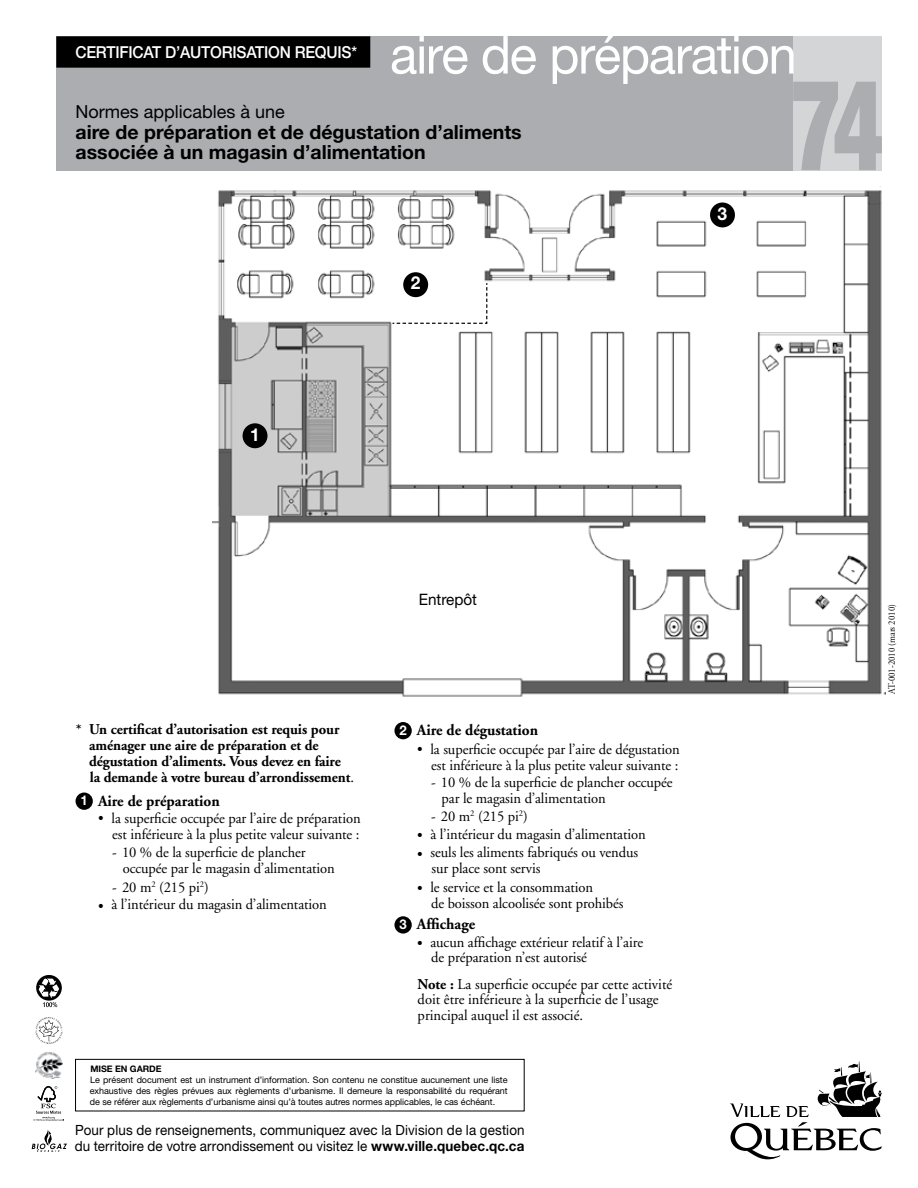
<style>
.page{position:relative;width:918px;height:1188px;background:#fff}
.page>*{position:absolute;margin:0;border:0;box-sizing:border-box;transform-origin:0 0}
.t1{font:900 condensed 127.5px "Helvetica Neue";color:#abadb0;scale:.76 1}
.t2{font:52.5px "Helvetica Neue";letter-spacing:-.03em;color:#fff}
.t3{font:700 19.5px/20.2px "Helvetica Neue";color:#000}
.t4{font:18px "Helvetica Neue";color:#000}
.t5{font:700 17.85px "Helvetica Neue";color:#fff}
.t6{font:500 16.5px "Helvetica Neue";letter-spacing:-.015em;color:#fff;scale:.94 1}
.t7{font:700 15.75px "Adobe Garamond";color:#000}
.t8{font:15.75px "Helvetica Neue";color:#000}
.t9{font:15px/15.8px "Adobe Garamond";letter-spacing:-.005em;color:#000}
.t10{font:700 15px/15.8px "Adobe Garamond";letter-spacing:-.005em;color:#000}
.t11{font:14.1px/16.5px "Helvetica Neue";letter-spacing:.005em;color:#000;scale:.95 1}
.t12{font:9.75px "Adobe Garamond";color:#000;scale:.9 1}
.t13{font:9px/10.8px "Helvetica Neue";letter-spacing:-.005em;color:#000;text-align:justify}
.t14{font:700 9px "Helvetica Neue";letter-spacing:-.005em;color:#000}
.s1{font-weight:400}
.s2{font-family:"Helvetica Neue";font-size:13.5px;color:#fff}
.s3{font-weight:700}
</style>
<div class="page">
<div style="left:75px;top:1059px;width:449px;height:52px;border:1px solid #000"></div>
<div style="left:56px;top:36px;width:738px;height:134px;background:#abadb0"></div>
<div style="left:794px;top:36px;width:88px;height:134px;background:#d4d5d6"></div>
<svg style="left:730px;top:1061px;width:152px;height:98px"></svg>
<div style="left:76px;top:793px;width:17px;height:17px;background:#000;border-radius:50%"></div>
<svg style="left:35px;top:1017px;width:28px;height:27px"></svg>
<img style="left:35px;top:1052px;width:27px;height:27px">
<svg style="left:32px;top:1130px;width:35px;height:22px"></svg>
<svg style="left:36px;top:975px;width:26px;height:26px"></svg>
<svg style="left:33px;top:1086px;width:31px;height:35px"></svg>
<svg style="left:39px;top:978px;width:20px;height:29px"></svg>
<div style="left:57px;top:37px;width:313px;height:30px;background:#000"></div>
<div style="left:56px;top:36px;width:314px;height:32px;border:2px solid #000"></div>
<img style="left:213px;top:190px;width:673px;height:507px">
<div style="left:243px;top:423px;width:24px;height:25px;background:#000;border-radius:50%"></div>
<div style="left:403px;top:272px;width:25px;height:25px;background:#000;border-radius:50%"></div>
<div style="left:710px;top:202px;width:25px;height:25px;background:#000;border-radius:50%"></div>
<svg style="left:391px;top:282px;width:97px;height:42px"></svg>
<div style="left:355px;top:592px;width:185px;height:36px;background:#fff"></div>
<div style="left:394px;top:722px;width:18px;height:17px;background:#000;border-radius:50%"></div>
<div style="left:394px;top:916px;width:18px;height:18px;background:#000;border-radius:50%"></div>
<h2 class="t2" style="left:390px;top:24px;width:408px">aire de préparation</h2>
<h1 class="t1" style="left:791px;top:46px;width:123px">74</h1>
<p class="t6" style="left:75px;top:42px;width:301px">CERTIFICAT D’AUTORISATION REQUIS*</p>
<p class="t4" style="left:76px;top:101px;width:211px">Normes applicables à une</p>
<h3 class="t3" style="left:76px;top:121px;width:448px">aire de préparation et de dégustation d’aliments associée à un magasin d’alimentation</h3>
<p class="t5" style="left:250px;top:423px;width:11px">1</p>
<p class="t5" style="left:411px;top:272px;width:11px">2</p>
<p class="t5" style="left:718px;top:202px;width:11px">3</p>
<p class="t8" style="left:419px;top:590px;width:60px">Entrepôt</p>
<p class="t10" style="left:89px;top:722px;width:267px;text-indent:-13px">* Un certificat d’autorisation est requis pour aménager une aire de préparation et de dégustation d’aliments. Vous devez en faire la demande à votre bureau d’arrondissement<span class="s1">.</span></p>
<p class="t7" style="left:80px;top:792px;width:141px"><span class="s2">1</span> Aire de préparation</p>
<p class="t9" style="left:98px;top:811px;width:264px;text-align:right">• la superficie occupée par l’aire de préparation est inférieure à la plus petite valeur suivante :</p>
<p class="t9" style="left:123px;top:845px;width:214px;text-indent:-11px">- 10 % de la superficie de plancher occupée par le magasin d’alimentation</p>
<p class="t9" style="left:112px;top:880px;width:98px">- 20 m<sup>2</sup> (215 pi<sup>2</sup>)</p>
<p class="t9" style="left:98px;top:897px;width:230px">• à l’intérieur du magasin d’alimentation</p>
<p class="t7" style="left:399px;top:722px;width:140px"><span class="s2">2</span> Aire de dégustation</p>
<p class="t9" style="left:417px;top:742px;width:264px;text-align:right">• la superficie occupée par l’aire de dégustation est inférieure à la plus petite valeur suivante :</p>
<p class="t9" style="left:442px;top:775px;width:233px;text-indent:-11px">- 10 % de la superficie de plancher occupée par le magasin d’alimentation</p>
<p class="t9" style="left:431px;top:809px;width:98px">- 20 m<sup>2</sup> (215 pi<sup>2</sup>)</p>
<p class="t9" style="left:417px;top:826px;width:230px">• à l’intérieur du magasin d’alimentation</p>
<p class="t9" style="left:431px;top:845px;width:208px;text-indent:-14px">• seuls les aliments fabriqués ou vendus sur place sont servis</p>
<p class="t9" style="left:431px;top:880px;width:194px;text-indent:-14px">• le service et la consommation<br>de boisson alcoolisée sont prohibés</p>
<p class="t7" style="left:399px;top:916px;width:77px"><span class="s2">3</span> Affichage</p>
<p class="t9" style="left:431px;top:934px;width:214px;text-indent:-14px">• aucun affichage extérieur relatif à l’aire de préparation n’est autorisé</p>
<p class="t9" style="left:418px;top:976px;width:256px"><span class="s3">Note :</span> La superficie occupée par cette activité doit être inférieure à la superficie de l’usage principal auquel il est associé.</p>
<p class="t14" style="left:90px;top:1063px;width:73px">Mise en garde</p>
<p class="t13" style="left:90px;top:1074px;width:419px">Le présent document est un instrument d’information. Son contenu ne constitue aucunement une liste exhaustive des règles prévues aux règlements d’urbanisme. Il demeure la responsabilité du requérant de se référer aux règlements d’urbanisme ainsi qu’à toutes autres normes applicables, le cas échéant.</p>
<p class="t11" style="left:75px;top:1121px;width:475px">Pour plus de renseignements, communiquez avec la Division de la gestion du territoire de votre arrondissement ou visitez le <span class="s3">www.ville.quebec.qc.ca</span></p>
<p class="t12" style="left:887px;top:694px;width:101px;rotate:-90deg">AT-001-2010 (mars 2010)</p>
</div>
